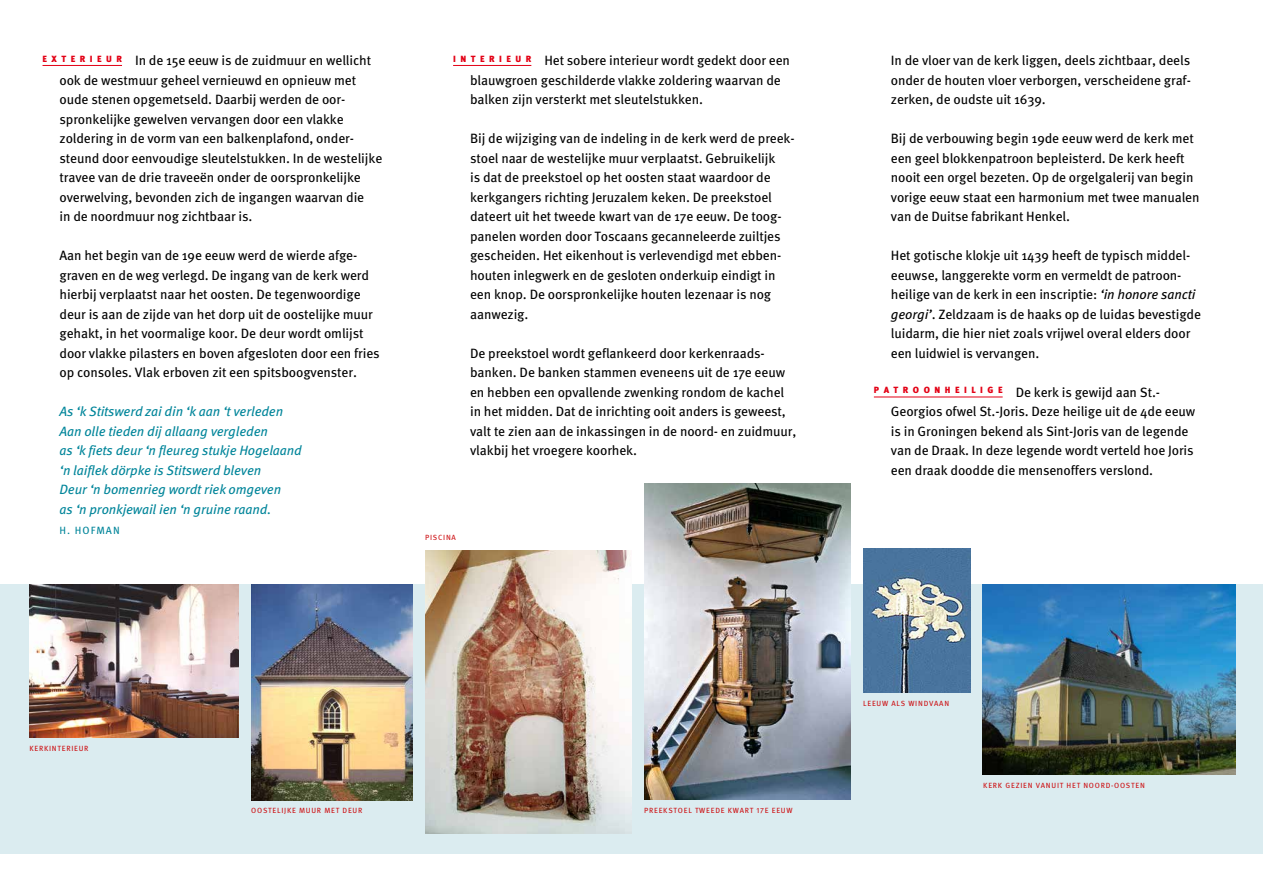
<style>
.page{position:relative;width:1263px;height:893px;background:#fff}
.page>*{position:absolute;margin:0;border:0;box-sizing:border-box;transform-origin:0 0}
.t1{font:13.5px/19.5px "Meta Pro";letter-spacing:-.01em;color:#000}
.t2{font:italic 13.5px/19.5px "Meta Pro";letter-spacing:-.01em;color:#00859a}
.t3{font:10.5px "Meta Pro";letter-spacing:.1em;color:#00859a}
.t4{font:7.5px "Meta Pro";letter-spacing:.1em;color:#cd1013}
.s1{font-family:"Meta Book Expert"}
.s2{font-style:italic}
</style>
<div class="page">
<div style="left:0;top:584px;width:425px;height:270px;background:#dbecf0"></div>
<div style="left:425px;top:584px;width:425px;height:270px;background:#dbecf0"></div>
<div style="left:850px;top:584px;width:413px;height:270px;background:#dbecf0"></div>
<hr style="left:43px;top:65px;width:79px;height:1px;background:#e30015">
<hr style="left:453px;top:65px;width:78px;height:1px;background:#e30015">
<img style="left:982px;top:584px;width:253px;height:191px">
<img style="left:29px;top:584px;width:210px;height:154px">
<img style="left:251px;top:584px;width:161px;height:217px">
<img style="left:863px;top:548px;width:107px;height:144px">
<img style="left:425px;top:551px;width:206px;height:282px">
<img style="left:644px;top:484px;width:206px;height:315px">
<hr style="left:874px;top:397px;width:129px;height:1px;background:#e30015">
<p class="t1" style="left:60px;top:51px;width:324px;text-indent:-17px"><sup>E</sup> <sup>X</sup> <sup>T</sup> <sup>E</sup> <sup>R</sup> <sup>I</sup> <sup>E</sup> <sup>U</sup> <sup>R</sup> In de 15e eeuw is de zuidmuur en wellicht ook de westmuur geheel vernieuwd en opnieuw met oude stenen opgemetseld. Daarbij werden de oor&shy;spronkelijke gewelven vervangen door een vlakke zoldering in de vorm van een balkenplafond, onder&shy;steund door eenvoudige sleutelstukken. In de westelijke travee van de drie traveeën onder de oorspronkelijke overwelving, bevonden zich de ingangen waarvan die<br>in de noordmuur nog zichtbaar is.</p>
<p class="t1" style="left:60px;top:246px;width:322px">Aan het begin van de 19e eeuw werd de wierde afge&shy;graven en de weg verlegd. De ingang van de kerk werd hierbij verplaatst naar het oosten. De tegenwoordige deur is aan de zijde van het dorp uit de oostelijke muur gehakt, in het voormalige koor. De deur wordt omlijst door vlakke pilasters en boven afgesloten door een fries op consoles. Vlak erboven zit een spitsboogvenster.</p>
<p class="t2" style="left:60px;top:402px;width:244px">As ‘k Stitswerd zai din ‘k aan ‘t verleden Aan olle tieden dij allaang vergleden<br>as ‘k fiets deur ‘n fleureg stukje Hogelaand ‘n laiflek dörpke is Stitswerd bleven<br>Deur ‘n bomenrieg wordt riek omgeven<br>as ‘n pronkjewail ien ‘n gruine raand.</p>
<p class="t3" style="left:60px;top:523px;width:62px">H. HOFMAN</p>
<p class="t1" style="left:470px;top:51px;width:321px;text-indent:-17px"><sup>I</sup> <sup>N</sup> <sup>T</sup> <sup>E</sup> <sup>R</sup> <sup>I</sup> <sup>E</sup> <sup>U</sup> <sup>R</sup> Het sobere interieur wordt gedekt door een blauwgroen geschilderde vlakke zoldering waarvan de balken zijn versterkt met sleutelstukken.</p>
<p class="t1" style="left:470px;top:129px;width:326px">Bij de wijziging van de indeling in de kerk werd de preek&shy;stoel naar de westelijke muur verplaatst. Gebruikelijk<br>is dat de preekstoel op het oosten staat waardoor de kerkgangers richting Jeruzalem keken. De preekstoel dateert uit het tweede kwart van de 17e eeuw. De toog&shy;panelen worden door Toscaans gecanneleerde zuiltjes gescheiden. Het eikenhout is verlevendigd met ebben&shy;houten inlegwerk en de gesloten onderkuip eindigt in een knop. De oorspronkelijke houten lezenaar is nog aanwezig.</p>
<p class="t1" style="left:470px;top:344px;width:328px">De preekstoel wordt geflankeerd door kerkenraads&shy;banken. De banken stammen eveneens uit de 17e eeuw en hebben een opvallende zwenking rondom de kachel in het midden. Dat de inrichting ooit anders is geweest, valt te zien aan de inkassingen in de noord- en zuidmuur, vlakbij het vroegere koorhek.</p>
<p class="t4" style="left:425px;top:533px;width:32px">PISCINA</p>
<p class="t4" style="left:29px;top:743px;width:61px">KERKINTERIEUR</p>
<p class="t4" style="left:251px;top:806px;width:113px">OOSTELIJKE MUUR MET DEUR</p>
<p class="t4" style="left:644px;top:806px;width:150px">PREEKSTOEL TWEEDE KWART <span class="s1">17</span>E EEUW</p>
<p class="t1" style="left:891px;top:51px;width:301px;text-align:justify">In de vloer van de kerk liggen, deels zichtbaar, deels onder de houten vloer verborgen, verscheidene graf&shy;zerken, de oudste uit 1639.</p>
<p class="t1" style="left:891px;top:129px;width:310px">Bij de verbouwing begin 19de eeuw werd de kerk met een geel blokkenpatroon bepleisterd. De kerk heeft nooit een orgel bezeten. Op de orgelgalerij van begin vorige eeuw staat een harmonium met twee manualen van de Duitse fabrikant Henkel.</p>
<p class="t1" style="left:891px;top:246px;width:312px">Het gotische klokje uit 1439 heeft de typisch middel&shy;eeuwse, langgerekte vorm en vermeldt de patroon&shy;heilige van de kerk in een inscriptie: <span class="s2">‘in honore sancti georgi’</span>. Zeldzaam is de haaks op de luidas bevestigde luidarm, die hier niet zoals vrijwel overal elders door een luidwiel is vervangen.</p>
<p class="t1" style="left:891px;top:383px;width:306px;text-indent:-17px"><sup>P</sup> <sup>A</sup> <sup>T</sup> <sup>R</sup> <sup>O</sup> <sup>O</sup> <sup>N</sup> <sup>H</sup> <sup>E</sup> <sup>I</sup> <sup>L</sup> <sup>I</sup> <sup>G</sup> <sup>E</sup> De kerk is gewijd aan St.- Georgios ofwel St.-Joris. Deze heilige uit de 4de eeuw is in Groningen bekend als Sint-Joris van de legende van de Draak. In deze legende wordt verteld hoe Joris een draak doodde die mensenoffers verslond.</p>
<p class="t4" style="left:863px;top:699px;width:87px">LEEUW ALS WINDVAAN</p>
<p class="t4" style="left:983px;top:781px;width:163px">KERK GEZIEN VANUIT HET NOORD-OOSTEN</p>
</div>
